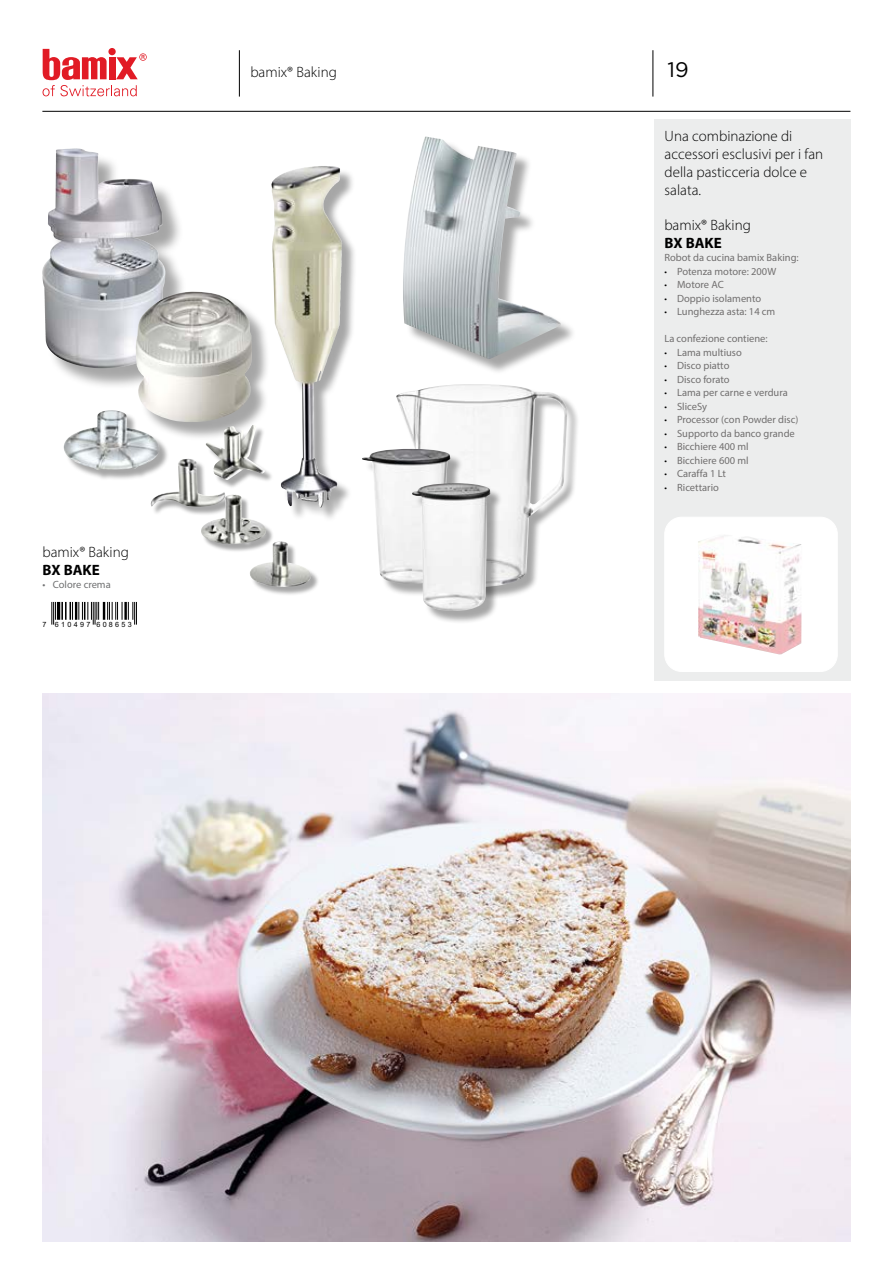
<style>
.page{position:relative;width:893px;height:1263px;background:#fff}
.page>*{position:absolute;margin:0;border:0;box-sizing:border-box;transform-origin:0 0}
.t1{font:21px "Gotham";color:#000}
.t2{font:300 15px/18px "Myriad Pro";color:#000}
.t3{font:700 15px "Myriad Pro";color:#000}
.t4{font:10.5px "Myriad Pro";color:#716f6f}
.t5{font:10.5px "Myriad Pro";color:#707172}
.t6{font:7.2px "Arial";letter-spacing:.32em;color:#000}
.s1{font-weight:300;font-stretch:condensed;color:#000}
</style>
<div class="page">
<hr style="left:42px;top:111px;width:808px;height:1px;background:#000">
<div style="left:654px;top:119px;width:196px;height:562px;background:#eceded"></div>
<svg style="left:43px;top:49px;width:104px;height:47px"></svg>
<hr style="left:653px;top:50px;width:1px;height:47px;background:#000">
<hr style="left:239px;top:50px;width:1px;height:47px;background:#000">
<img style="left:42px;top:693px;width:808px;height:549px">
<div style="left:398px;top:385px;width:182px;height:214px;background:#000;opacity:.35"></div>
<img style="left:396px;top:384px;width:172px;height:203px">
<div style="left:405px;top:139px;width:172px;height:236px;background:#000;opacity:.35"></div>
<img style="left:403px;top:136px;width:158px;height:223px">
<div style="left:364px;top:451px;width:99px;height:146px;background:#000;opacity:.35"></div>
<img style="left:362px;top:449px;width:88px;height:135px">
<div style="left:45px;top:151px;width:142px;height:239px;background:#000;opacity:.35"></div>
<img style="left:48px;top:148px;width:28px;height:90px">
<div style="left:414px;top:485px;width:89px;height:139px;background:#000;opacity:.35"></div>
<img style="left:412px;top:483px;width:78px;height:128px">
<div style="left:138px;top:294px;width:132px;height:147px;background:#000;opacity:.35"></div>
<img style="left:133px;top:292px;width:120px;height:132px">
<div style="left:274px;top:168px;width:83px;height:355px;background:#000;opacity:.35"></div>
<img style="left:271px;top:166px;width:54px;height:216px">
<div style="left:251px;top:542px;width:69px;height:54px;background:#000;opacity:.35"></div>
<img style="left:250px;top:541px;width:61px;height:46px">
<div style="left:152px;top:460px;width:82px;height:56px;background:#000;opacity:.35"></div>
<img style="left:150px;top:459px;width:77px;height:48px">
<div style="left:207px;top:426px;width:67px;height:63px;background:#000;opacity:.35"></div>
<img style="left:206px;top:425px;width:59px;height:55px">
<div style="left:203px;top:496px;width:72px;height:56px;background:#000;opacity:.35"></div>
<img style="left:211px;top:495px;width:21px;height:26px">
<div style="left:65px;top:412px;width:105px;height:68px;background:#000;opacity:.35"></div>
<img style="left:64px;top:410px;width:95px;height:61px">
<div style="left:665px;top:517px;width:172px;height:154px;background:#fff;border-radius:17px"></div>
<img style="left:698px;top:535px;width:104px;height:120px">
<div style="left:664px;top:517px;width:173px;height:155px;border:1px solid #fff;border-radius:17px"></div>
<svg style="left:52px;top:602px;width:85px;height:23px"></svg>
<h2 class="t2" style="left:42px;top:543px;width:88px">bamix® Baking</h2>
<h2 class="t3" style="left:42px;top:560px;width:59px">BX BAKE</h2>
<p class="t5" style="left:42px;top:578px;width:70px">• Colore crema</p>
<p class="t6" style="left:42px;top:620px;width:91px">7 610497 608653</p>
<h2 class="t2" style="left:250px;top:63px;width:88px">bamix® Baking</h2>
<h1 class="t1" style="left:668px;top:58px;width:23px">19</h1>
<h2 class="t2" style="left:665px;top:127px;width:160px">Una combinazione di accessori esclusivi per i fan della pasticceria dolce e salata.</h2>
<h2 class="t2" style="left:664px;top:215px;width:88px">bamix® Baking</h2>
<h2 class="t3" style="left:664px;top:233px;width:59px">BX BAKE</h2>
<p class="t4" style="left:664px;top:251px;width:136px">Robot da cucina bamix Baking:</p>
<p class="t4" style="left:664px;top:265px;width:113px"><span class="s1">•</span> Potenza motore: 200W</p>
<p class="t4" style="left:664px;top:278px;width:61px"><span class="s1">•</span> Motore AC</p>
<p class="t4" style="left:664px;top:292px;width:98px"><span class="s1">•</span> Doppio isolamento</p>
<p class="t4" style="left:664px;top:305px;width:113px"><span class="s1">•</span> Lunghezza asta: 14 cm</p>
<p class="t4" style="left:664px;top:332px;width:105px">La confezione contiene:</p>
<p class="t4" style="left:664px;top:346px;width:79px"><span class="s1">•</span> Lama multiuso</p>
<p class="t4" style="left:664px;top:359px;width:67px"><span class="s1">•</span> Disco piatto</p>
<p class="t4" style="left:664px;top:373px;width:67px"><span class="s1">•</span> Disco forato</p>
<p class="t4" style="left:664px;top:386px;width:125px"><span class="s1">•</span> Lama per carne e verdura</p>
<p class="t4" style="left:664px;top:400px;width:44px"><span class="s1">•</span> SliceSy</p>
<p class="t4" style="left:664px;top:413px;width:136px"><span class="s1">•</span> Processor (con Powder disc)</p>
<p class="t4" style="left:664px;top:427px;width:132px"><span class="s1">•</span> Supporto da banco grande</p>
<p class="t4" style="left:664px;top:440px;width:86px"><span class="s1">•</span> Bicchiere 400 ml</p>
<p class="t4" style="left:664px;top:454px;width:86px"><span class="s1">•</span> Bicchiere 600 ml</p>
<p class="t4" style="left:664px;top:467px;width:63px"><span class="s1">•</span> Caraffa 1 Lt</p>
<p class="t4" style="left:664px;top:481px;width:56px"><span class="s1">•</span> Ricettario</p>
</div>
